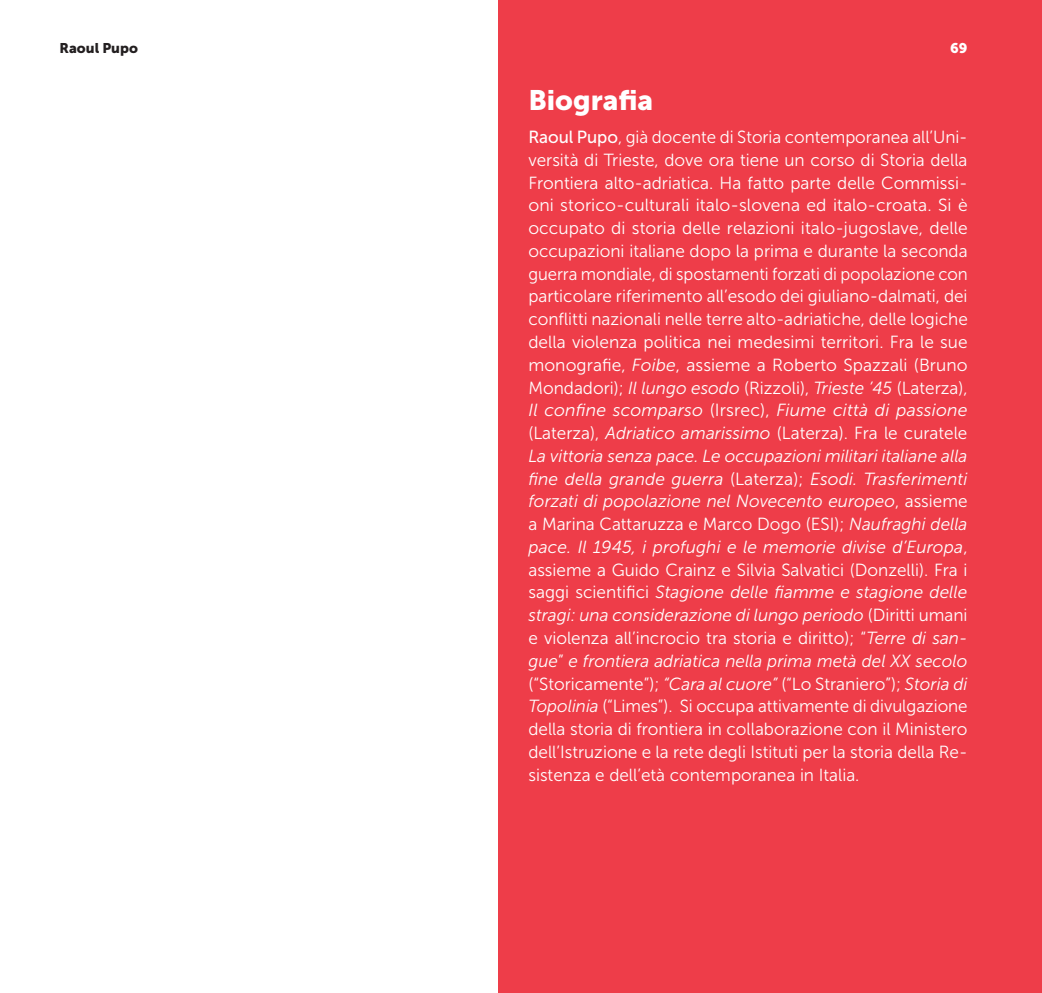
<style>
.page{position:relative;width:1042px;height:993px;background:#fff}
.page>*{position:absolute;margin:0;border:0;box-sizing:border-box;transform-origin:0 0}
.Podnaslov__životopis{font:28px "Museo Sans 900";color:#fff}
.Tekst_životopis{font:17.5px/22.8px "Museo Sans 300";color:#fff;text-align:justify}
.t1{font:14px "Museo Sans 900";color:#231f20}
.t2{font:14px "Museo Sans 900";color:#fff}
.s1{font-family:"Museo Sans 500"}
.s2{font-style:italic}
</style>
<div class="page">
<div style="left:499px;top:0;width:543px;height:992px;background:#ee3d49"></div>
<p class="t1" style="left:60px;top:40px;width:80px">Raoul Pupo</p>
<p class="t2" style="left:950px;top:40px;width:19px">69</p>
<p class="Podnaslov__životopis" style="left:528px;top:85px;width:126px">Biografia</p>
<p class="Tekst_životopis" style="left:528px;top:126px;width:441px"><span class="s1">Raoul Pupo</span>, già docente di Storia contemporanea all’Uni&shy;versità di Trieste, dove ora tiene un corso di Storia della Frontiera alto-adriatica. Ha fatto parte delle Commissi&shy;oni storico-culturali italo-slovena ed italo-croata. Si è occupato di storia delle relazioni italo-jugoslave, delle occupazioni italiane dopo la prima e durante la seconda guerra mondiale, di spostamenti forzati di popolazione con particolare riferimento all’esodo dei giuliano-dalmati, dei conflitti nazionali nelle terre alto-adriatiche, delle logiche della violenza politica nei medesimi territori. Fra le sue monografie, <span class="s2">Foibe</span>, assieme a Roberto Spazzali (Bruno Mondadori); <span class="s2">Il lungo esodo</span> (Rizzoli), <span class="s2">Trieste ’45</span> (Laterza), <span class="s2">Il confine scomparso</span> (Irsrec), <span class="s2">Fiume città di passione </span>(Laterza), <span class="s2">Adriatico amarissimo</span> (Laterza). Fra le curatele <span class="s2">La vittoria senza pace. Le occupazioni militari italiane alla fine della grande guerra</span> (Laterza); <span class="s2">Esodi. Trasferimenti forzati di popolazione nel Novecento europeo</span>, assieme a Marina Cattaruzza e Marco Dogo (ESI); <span class="s2">Naufraghi della pace. Il 1945, i profughi e le memorie divise d’Europa</span>, assieme a Guido Crainz e Silvia Salvatici (Donzelli). Fra i saggi scientifici <span class="s2">Stagione delle fiamme e stagione delle stragi: una considerazione di lungo periodo</span> (Diritti umani e violenza all’incrocio tra storia e diritto); “<span class="s2">Terre di san&shy;gue</span>” <span class="s2">e frontiera adriatica nella prima metà del XX secolo </span>(“Storicamente”); <span class="s2">“Cara al cuore”</span> (“Lo Straniero”); <span class="s2">Storia di Topolinia</span> (“Limes”). Si occupa attivamente di divulgazione della storia di frontiera in collaborazione con il Ministero dell’Istruzione e la rete degli Istituti per la storia della Re&shy;sistenza e dell’età contemporanea in Italia.</p>
</div>
